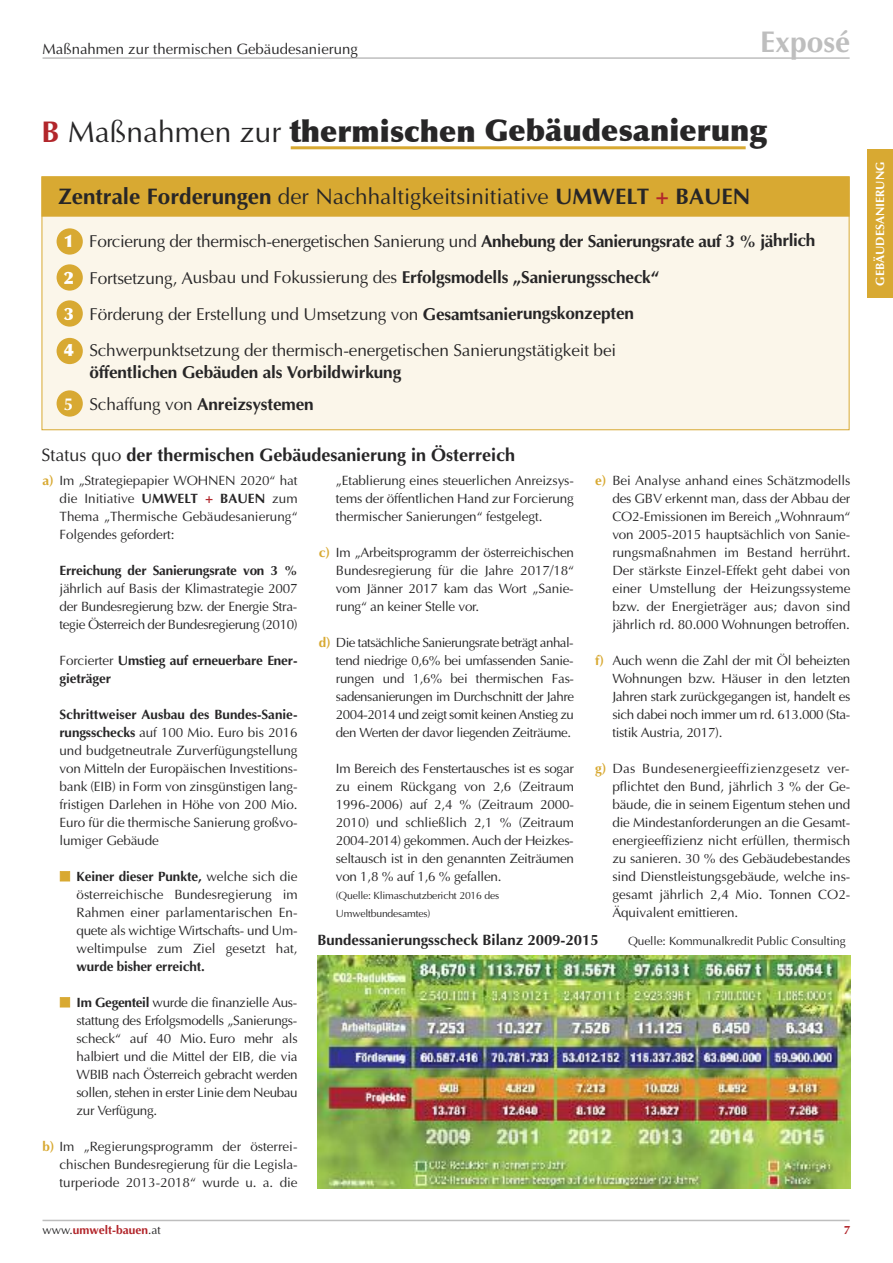
<style>
.page{position:relative;width:893px;height:1263px;background:#fff}
.page>*{position:absolute;margin:0;border:0;box-sizing:border-box;transform-origin:0 0}
.t1{font:900 30px "Optima";color:#272627}
.t2{font:700 30px "Optima";color:#bebebe}
.t3{font:700 22.5px "Optima";color:#272627}
.t4{font:700 18px "Optima";color:#272627}
.t5{font:17.25px/36.3px "Optima";letter-spacing:-.01em;color:#272627}
.t6{font:700 17.25px/32px "Optima";letter-spacing:-.01em;color:#272627}
.t7{font:15px "Optima";color:#272627}
.t8{font:700 15px "Optima";color:#272627}
.t9{font:13.5px/18px "Optima";letter-spacing:-.01em;color:#272627;text-align:justify}
.t10{font:700 13.5px/18px "Optima";letter-spacing:-.01em;color:#272627}
.t11{font:13.35px/18px "Optima";letter-spacing:-.03em;color:#272627;text-align:justify}
.t12{font:12px "Optima";letter-spacing:-.01em;color:#272627}
.t13{font:700 12px "Optima";color:#b2262b}
.t14{font:700 12px "Optima";color:#fff}
.t15{font:10.5px/18px "Optima";letter-spacing:-.02em;color:#272627}
.s1{font-weight:700;color:#b2262b}
.s2{font-weight:400}
.s3{color:#b2262b}
.s4{font-weight:900;color:#fff}
.s5{font-weight:700}
.s6{color:#fff}
.s7{font-weight:700;color:#d8a932}
.s8{color:#d8a932}
.s9{font-weight:700;font-size:13.5px;color:#d8a932}
.s10{font-weight:400;color:#272627}
</style>
<div class="page">
<hr style="left:43px;top:57px;width:807px;height:2px;background:#bebebe">
<hr style="left:43px;top:1220px;width:807px;height:1px;background:#bebebe">
<div style="left:42px;top:177px;width:807px;height:252px;background:#fbf6ea"></div>
<div style="left:42px;top:177px;width:807px;height:39px;background:#d8a932"></div>
<div style="left:42px;top:176px;width:807px;height:41px;border:1px solid #d8a932"></div>
<div style="left:57px;top:228px;width:26px;height:27px;background:#d8a932;border-radius:50%"></div>
<div style="left:57px;top:264px;width:26px;height:27px;background:#d8a932;border-radius:50%"></div>
<div style="left:57px;top:300px;width:26px;height:27px;background:#d8a932;border-radius:50%"></div>
<div style="left:57px;top:338px;width:26px;height:26px;background:#d8a932;border-radius:50%"></div>
<div style="left:57px;top:390px;width:26px;height:27px;background:#d8a932;border-radius:50%"></div>
<hr style="left:291px;top:146px;width:455px;height:3px;background:#d8a932">
<img style="left:317px;top:956px;width:533px;height:233px">
<div style="left:867px;top:149px;width:26px;height:149px;background:#d8a932"></div>
<p class="t7" style="left:43px;top:40px;width:317px">Maßnahmen zur thermischen Gebäudesanierung</p>
<h1 class="t2" style="left:760px;top:24px;width:91px">Exposé</h1>
<h1 class="t1" style="left:42px;top:113px;width:727px"><span class="s1">B</span> <span class="s2">Maßnahmen zur</span> thermischen Gebäudesanierung</h1>
<h2 class="t3" style="left:58px;top:183px;width:694px">Zentrale Forderungen <span class="s2">der Nachhaltigkeitsinitiative</span> UMWELT <span class="s3">+</span> BAUEN</h2>
<p class="t5" style="left:64px;top:223px;width:753px"><span class="s4">1</span> Forcierung der thermisch-energetischen Sanierung und <span class="s5">Anhebung der Sanierungsrate auf 3 % jährlich </span><span class="s4">2</span> Fortsetzung, Ausbau und Fokussierung des <span class="s5">Erfolgsmodells „Sanierungsscheck“<br></span><span class="s4">3</span> Förderung der Erstellung und Umsetzung von <span class="s5">Gesamtsanierungskonzepten<br></span><span class="s4">4</span> Schwerpunktsetzung der thermisch-energetischen Sanierungstätigkeit bei</p>
<p class="t6" style="left:64px;top:356px;width:339px;text-indent:25px">öffentlichen Gebäuden als Vorbildwirkung<br><span class="s6">5</span> <span class="s2">Schaffung von</span> Anreizsystemen</p>
<h3 class="t4" style="left:42px;top:444px;width:475px"><span class="s2">Status quo</span> der thermischen Gebäudesanierung in Österreich</h3>
<p class="t9" style="left:60px;top:471px;width:240px;text-indent:-17px"><span class="s7">a)</span> Im „Strategiepapier WOHNEN 2020“ hat die Initiative <span class="s5">UMWELT</span> <span class="s1">+</span> <span class="s5">BAUEN</span> zum Thema „Thermische Gebäudesanierung“ Folgendes gefordert:</p>
<p class="t10" style="left:60px;top:561px;width:240px">Erreichung der Sanierungsrate von 3 %</p>
<p class="t9" style="left:60px;top:579px;width:240px">jährlich auf Basis der Klimastrategie 2007 der Bundesregierung bzw. der Energie Stra&shy;tegie Österreich der Bundesregierung (2010)</p>
<p class="t10" style="left:60px;top:651px;width:239px"><span class="s2">Forcierter</span> Umstieg auf erneuerbare Ener&shy;gieträger</p>
<p class="t9" style="left:60px;top:705px;width:240px"><span class="s5">Schrittweiser Ausbau des Bundes-Sanie&shy;rungsschecks</span> auf 100 Mio. Euro bis 2016 und budgetneutrale Zurverfügungstellung von Mitteln der Europäischen Investitions&shy;bank (EIB) in Form von zinsgünstigen lang&shy;fristigen Darlehen in Höhe von 200 Mio.<br>Euro für die thermische Sanierung großvo&shy;lumiger Gebäude</p>
<p class="t9" style="left:77px;top:867px;width:223px;text-indent:-17px"><span class="s8">■</span> <span class="s5">Keiner dieser Punkte,</span> welche sich die österreichische Bundesregierung im Rahmen einer parlamentarischen En&shy;quete als wichtige Wirtschafts- und Um&shy;weltimpulse zum Ziel gesetzt hat,</p>
<p class="t10" style="left:77px;top:957px;width:130px">wurde bisher erreicht.</p>
<p class="t9" style="left:77px;top:993px;width:223px;text-indent:-17px"><span class="s8">■</span> <span class="s5">Im Gegenteil</span> wurde die finanzielle Aus&shy;stattung des Erfolgsmodells „Sanierungs&shy;scheck“ auf 40 Mio. Euro mehr als halbiert und die Mittel der EIB, die via WBIB nach Österreich gebracht werden sollen, stehen in erster Linie dem Neubau zur Verfügung.</p>
<p class="t9" style="left:60px;top:1137px;width:240px;text-indent:-17px"><span class="s7">b)</span> Im „Regierungsprogramm der österrei&shy;chischen Bundesregierung für die Legisla&shy;turperiode 2013-2018“ wurde u. a. die</p>
<p class="t9" style="left:612px;top:471px;width:240px;text-indent:-17px"><span class="s7">e)</span> Bei Analyse anhand eines Schätzmodells des GBV erkennt man, dass der Abbau der CO2-Emissionen im Bereich „Wohnraum“ von 2005-2015 hauptsächlich von Sanie&shy;rungsmaßnahmen im Bestand herrührt.<br>Der stärkste Einzel-Effekt geht dabei von einer Umstellung der Heizungssysteme bzw. der Energieträger aus; davon sind jährlich rd. 80.000 Wohnungen betroffen.</p>
<p class="t9" style="left:612px;top:651px;width:240px;text-indent:-17px"><span class="s7">f)</span> Auch wenn die Zahl der mit Öl beheizten Wohnungen bzw. Häuser in den letzten Jahren stark zurückgegangen ist, handelt es sich dabei noch immer um rd. 613.000 (Sta&shy;tistik Austria, 2017).</p>
<p class="t9" style="left:612px;top:759px;width:240px;text-indent:-17px"><span class="s7">g)</span> Das Bundesenergieeffizienzgesetz ver&shy;pflichtet den Bund, jährlich 3 % der Ge&shy;bäude, die in seinem Eigentum stehen und die Mindestanforderungen an die Gesamt&shy;energieeffizienz nicht erfüllen, thermisch zu sanieren. 30 % des Gebäudebestandes sind Dienstleistungsgebäude, welche ins&shy;gesamt jährlich 2,4 Mio. Tonnen CO2- Äquivalent emittieren.</p>
<p class="t8" style="left:317px;top:931px;width:283px">Bundessanierungsscheck Bilanz 2009-2015</p>
<p class="t12" style="left:628px;top:934px;width:219px">Quelle: Kommunalkredit Public Consulting</p>
<p class="t9" style="left:336px;top:471px;width:240px">„Etablierung eines steuerlichen Anreizsys&shy;tems der öffentlichen Hand zur Forcierung thermischer Sanierungen“ festgelegt.</p>
<p class="t9" style="left:336px;top:543px;width:240px;text-indent:-17px"><span class="s7">c)</span> Im „Arbeitsprogramm der österreichischen Bundesregierung für die Jahre 2017/18“ vom Jänner 2017 kam das Wort „Sanie&shy;rung“ an keiner Stelle vor.</p>
<p class="t11" style="left:336px;top:633px;width:240px;text-indent:-17px"><span class="s9">d)</span> Die tatsächliche Sanierungsrate beträgt anhal&shy;tend niedrige 0,6% bei umfassenden Sanie&shy;rungen und 1,6% bei thermischen Fas&shy;sadensanierungen im Durchschnitt der Jahre 2004-2014 und zeigt somit keinen Anstieg zu den Werten der davor liegenden Zeiträume.</p>
<p class="t9" style="left:336px;top:759px;width:240px">Im Bereich des Fenstertausches ist es sogar zu einem Rückgang von 2,6 (Zeitraum 1996-2006) auf 2,4 % (Zeitraum 2000- 2010) und schließlich 2,1 % (Zeitraum 2004-2014) gekommen. Auch der Heizkes&shy;seltausch ist in den genannten Zeiträumen von 1,8 % auf 1,6 % gefallen.</p>
<p class="t15" style="left:336px;top:886px;width:165px">(Quelle: Klimaschutzbericht 2016 des<br>Umweltbundesamtes)</p>
<p class="t13" style="left:43px;top:1222px;width:120px"><span class="s10">www.</span>umwelt-bauen<span class="s10">.at</span></p>
<p class="t13" style="left:844px;top:1222px;width:8px">7</p>
<p class="t14" style="left:873px;top:286px;width:125px;rotate:-90deg">GEBÄUDESANIERUNG</p>
</div>
